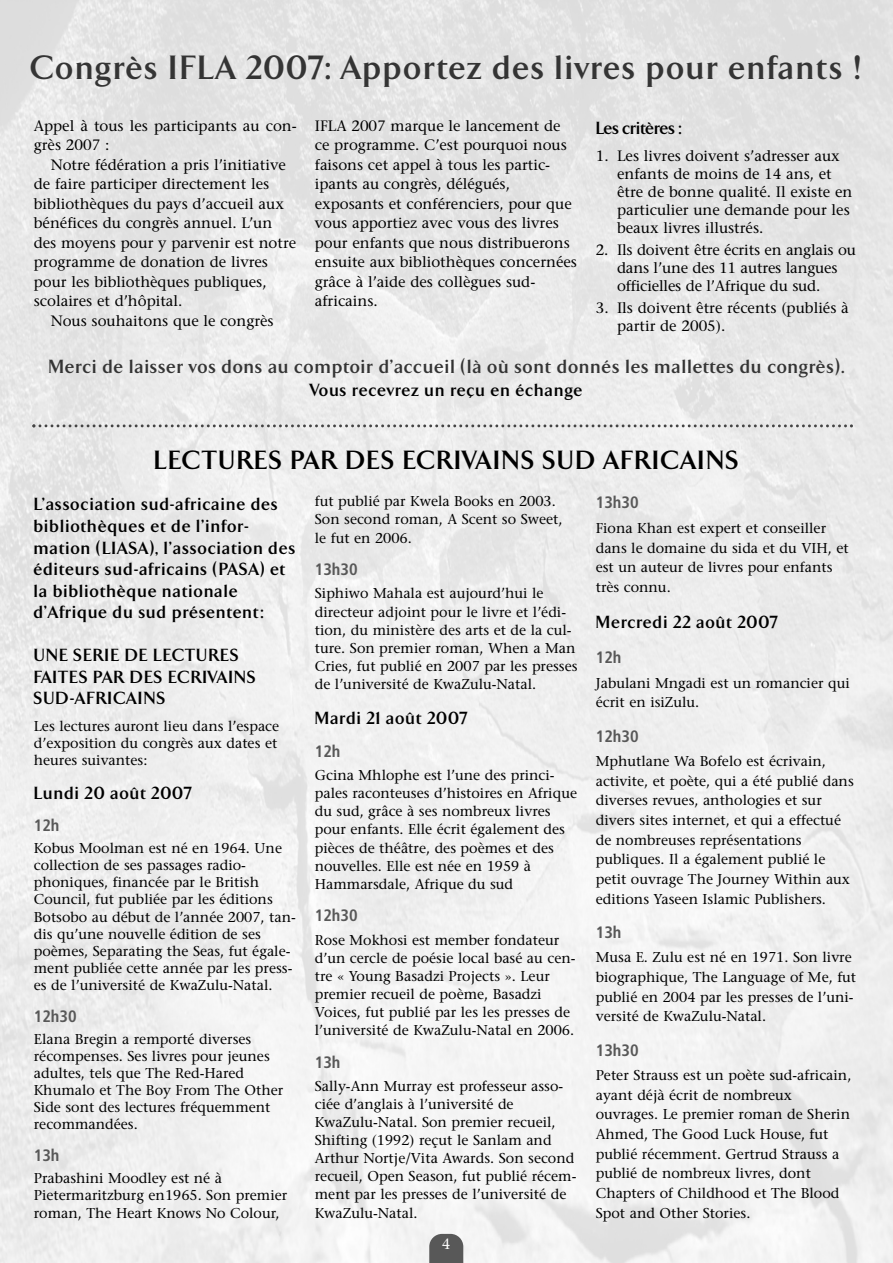
<style>
.page{position:relative;width:893px;height:1263px;background:#fff}
.page>*{position:absolute;margin:0;border:0;box-sizing:border-box;transform-origin:0 0}
.t1{font:700 34.5px "Arrow";letter-spacing:.06em;color:#343434}
.t2{font:700 27px "Arrow";letter-spacing:.06em;color:#000}
.t3{font:700 19.5px "Arrow";letter-spacing:.055em;color:#343434}
.t4{font:700 18px/21.6px "Arrow";letter-spacing:.06em;color:#000}
.t5{font:700 18px "Arrow";color:#000}
.t6{font:700 condensed 16.5px "Frutiger";color:#585858}
.t7{font:15px/19.5px "Stone Serif";color:#000}
.t8{font:15px "Stone Serif";color:#fff}
.t9{font:14.25px/18.1px "Stone Serif";color:#000}
</style>
<div class="page">
<img style="left:0;top:1px;width:893px;height:1262px">
<svg style="left:429px;top:1234px;width:34px;height:29px"></svg>
<svg style="left:32px;top:424px;width:821px;height:3px;background:#b3b3b3"></svg>
<h1 class="t1" style="left:31px;top:54px;width:833px">Congrès IFLA 2007: Apportez des livres pour enfants !</h1>
<p class="t7" style="left:34px;top:117px;width:264px">Appel à tous les participants au con&shy;grès 2007 :</p>
<p class="t7" style="left:51px;top:156px;width:236px">Notre fédération a pris l’initiative</p>
<p class="t7" style="left:34px;top:176px;width:237px">de faire participer directement les</p>
<p class="t7" style="left:34px;top:195px;width:252px">bibliothèques du pays d’accueil aux</p>
<p class="t7" style="left:34px;top:215px;width:240px">bénéfices du congrès annuel. L’un</p>
<p class="t7" style="left:34px;top:234px;width:264px">des moyens pour y parvenir est notre</p>
<p class="t7" style="left:34px;top:254px;width:236px">programme de donation de livres</p>
<p class="t7" style="left:34px;top:273px;width:234px">pour les bibliothèques publiques,</p>
<p class="t7" style="left:34px;top:293px;width:150px">scolaires et d’hôpital.</p>
<p class="t7" style="left:51px;top:312px;width:224px">Nous souhaitons que le congrès</p>
<p class="t7" style="left:315px;top:117px;width:264px">IFLA 2007 marque le lancement de ce programme. C’est pourquoi nous faisons cet appel à tous les partic&shy;ipants au congrès, délégués, exposants et conférenciers, pour que vous apportiez avec vous des livres pour enfants que nous distribuerons ensuite aux bibliothèques concernées grâce à l’aide des collègues sud&shy;africains.</p>
<p class="t5" style="left:596px;top:121px;width:87px">Les critères :</p>
<p class="t7" style="left:617px;top:148px;width:237px;line-height:18px;text-indent:-21px">1. Les livres doivent s’adresser aux enfants de moins de 14 ans, et être de bonne qualité. Il existe en particulier une demande pour les beaux livres illustrés.</p>
<p class="t7" style="left:617px;top:242px;width:240px;line-height:18px;text-indent:-21px">2. Ils doivent être écrits en anglais ou dans l’une des 11 autres langues officielles de l’Afrique du sud.</p>
<p class="t7" style="left:617px;top:301px;width:233px;line-height:18px;text-indent:-21px">3. Ils doivent être récents (publiés à partir de 2005).</p>
<h3 class="t3" style="left:48px;top:359px;width:797px">Merci de laisser vos dons au comptoir d’accueil (là où sont donnés les mallettes du congrès).</h3>
<p class="t4" style="left:310px;top:380px;width:274px">Vous recevrez un reçu en échange</p>
<h2 class="t2" style="left:154px;top:449px;width:586px">LECTURES PAR DES ECRIVAINS SUD AFRICAINS</h2>
<p class="t4" style="left:34px;top:495px;width:263px">L’association sud-africaine des bibliothèques et de l’infor&shy;mation (LIASA), l’association des éditeurs sud-africains (PASA) et la bibliothèque nationale d’Afrique du sud présentent:</p>
<p class="t4" style="left:34px;top:646px;width:223px">UNE SERIE DE LECTURES<br>FAITES PAR DES ECRIVAINS<br>SUD-AFRICAINS</p>
<p class="t9" style="left:34px;top:719px;width:247px;line-height:17.1px">Les lectures auront lieu dans l’espace d’exposition du congrès aux dates et heures suivantes:</p>
<p class="t4" style="left:34px;top:783px;width:159px">Lundi 20 août 2007</p>
<p class="t6" style="left:34px;top:818px;width:27px">12h</p>
<p class="t9" style="left:34px;top:841px;width:264px;line-height:17.1px">Kobus Moolman est né en 1964. Une collection de ses passages radio&shy;phoniques, financée par le British Council, fut publiée par les éditions Botsobo au début de l’année 2007, tan&shy;dis qu’une nouvelle édition de ses poèmes, Separating the Seas, fut égale&shy;ment publiée cette année par les press&shy;es de l’université de KwaZulu-Natal.</p>
<p class="t6" style="left:34px;top:1009px;width:44px">12h30</p>
<p class="t9" style="left:34px;top:1032px;width:251px;line-height:17.1px">Elana Bregin a remporté diverses récompenses. Ses livres pour jeunes adultes, tels que The Red-Hared<br>Khumalo et The Boy From The Other<br>Side sont des lectures fréquemment recommandées.</p>
<p class="t6" style="left:34px;top:1149px;width:27px">13h</p>
<p class="t9" style="left:34px;top:1171px;width:255px;line-height:17.1px">Prabashini Moodley est né à<br>Pietermaritzburg en1965. Son premier roman, The Heart Knows No Colour,</p>
<p class="t9" style="left:315px;top:494px;width:249px">fut publié par Kwela Books en 2003.<br>Son second roman, A Scent so Sweet, le fut en 2006.</p>
<p class="t6" style="left:315px;top:563px;width:44px">13h30</p>
<p class="t9" style="left:315px;top:586px;width:264px">Siphiwo Mahala est aujourd’hui le directeur adjoint pour le livre et l’édi&shy;tion, du ministère des arts et de la cul&shy;ture. Son premier roman, When a Man Cries, fut publié en 2007 par les presses de l’université de KwaZulu-Natal.</p>
<p class="t4" style="left:315px;top:708px;width:154px">Mardi 21 août 2007</p>
<p class="t6" style="left:315px;top:745px;width:27px">12h</p>
<p class="t9" style="left:315px;top:768px;width:264px">Gcina Mhlophe est l’une des princi&shy;pales raconteuses d’histoires en Afrique du sud, grâce à ses nombreux livres pour enfants. Elle écrit également des pièces de théâtre, des poèmes et des nouvelles. Elle est née en 1959 à Hammarsdale, Afrique du sud</p>
<p class="t6" style="left:315px;top:909px;width:44px">12h30</p>
<p class="t9" style="left:315px;top:932px;width:262px">Rose Mokhosi est member fondateur d’un cercle de poésie local basé au cen&shy;tre « Young Basadzi Projects ». Leur premier recueil de poème, Basadzi Voices, fut publié par les les presses de l’université de KwaZulu-Natal en 2006.</p>
<p class="t6" style="left:315px;top:1055px;width:27px">13h</p>
<p class="t9" style="left:315px;top:1078px;width:263px">Sally-Ann Murray est professeur asso&shy;ciée d’anglais à l’université de KwaZulu-Natal. Son premier recueil, Shifting (1992) reçut le Sanlam and Arthur Nortje/Vita Awards. Son second recueil, Open Season, fut publié récem&shy;ment par les presses de l’université de KwaZulu-Natal.</p>
<p class="t6" style="left:596px;top:496px;width:44px">13h30</p>
<p class="t9" style="left:596px;top:520px;width:255px;line-height:19.6px">Fiona Khan est expert et conseiller dans le domaine du sida et du VIH, et est un auteur de livres pour enfants très connu.</p>
<p class="t4" style="left:596px;top:613px;width:183px">Mercredi 22 août 2007</p>
<p class="t6" style="left:596px;top:651px;width:27px">12h</p>
<p class="t9" style="left:596px;top:674px;width:256px;line-height:19.6px">Jabulani Mngadi est un romancier qui écrit en isiZulu.</p>
<p class="t6" style="left:596px;top:729px;width:44px">12h30</p>
<p class="t9" style="left:596px;top:753px;width:259px;line-height:19.6px">Mphutlane Wa Bofelo est écrivain, activite, et poète, qui a été publié dans diverses revues, anthologies et sur divers sites internet, et qui a effectué de nombreuses représentations publiques. Il a également publié le petit ouvrage The Journey Within aux editions Yaseen Islamic Publishers.</p>
<p class="t6" style="left:596px;top:925px;width:27px">13h</p>
<p class="t9" style="left:596px;top:949px;width:262px;line-height:19.6px">Musa E. Zulu est né en 1971. Son livre biographique, The Language of Me, fut publié en 2004 par les presses de l’uni&shy;versité de KwaZulu-Natal.</p>
<p class="t6" style="left:596px;top:1043px;width:44px">13h30</p>
<p class="t9" style="left:596px;top:1067px;width:257px;line-height:19.6px">Peter Strauss est un poète sud-africain, ayant déjà écrit de nombreux ouvrages. Le premier roman de Sherin<br>Ahmed, The Good Luck House, fut publié récemment. Gertrud Strauss a publié de nombreux livres, dont<br>Chapters of Childhood et The Blood<br>Spot and Other Stories.</p>
<p class="t8" style="left:442px;top:1238px;width:10px">4</p>
</div>
